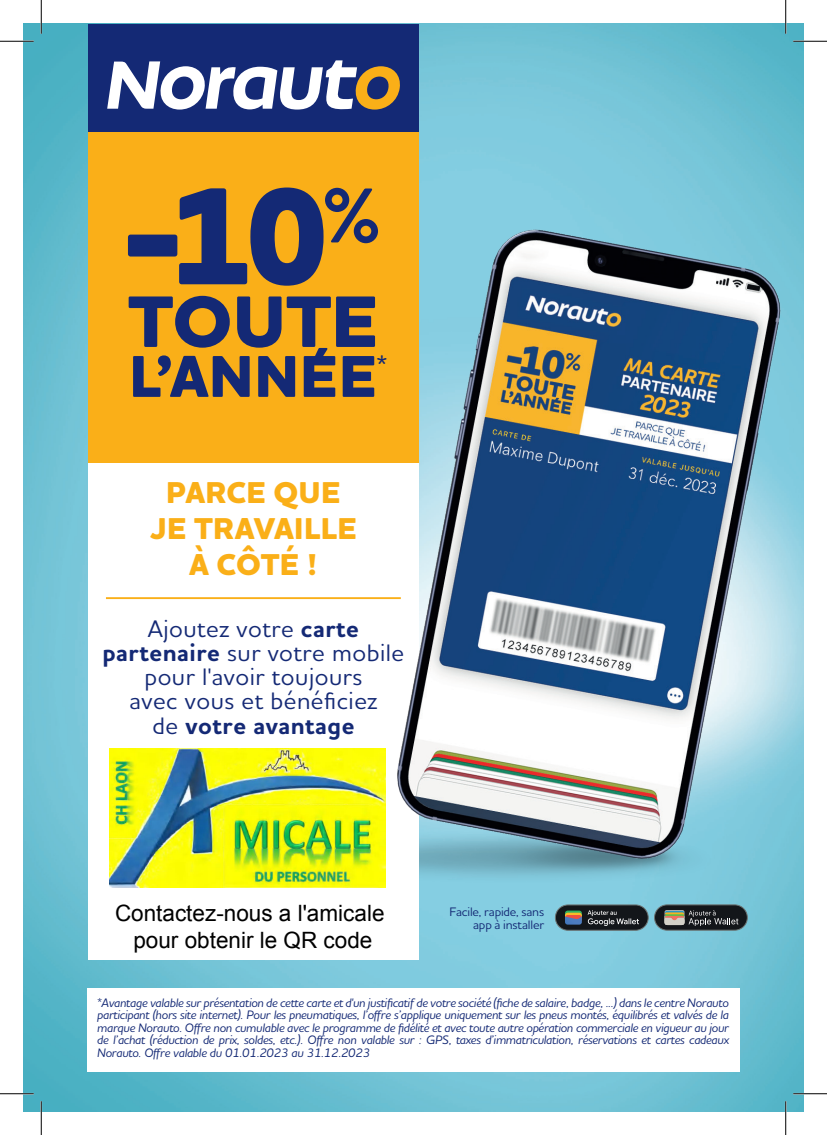
<style>
.page{position:relative;width:827px;height:1135px;background:#fff}
.page>*{position:absolute;margin:0;border:0;box-sizing:border-box;transform-origin:0 0}
.t1{font:800 30.62px/36px "Houschka Alt Pro";letter-spacing:.005em;color:#faaf18;text-align:center}
.t2{font:600 27.38px "Houschka Alt Pro";color:#142975}
.t3{font:500 24.25px/24.2px "Houschka Alt Pro";letter-spacing:.02em;color:#142975;text-align:center}
.t4{font:italic 500 12.5px/12.5px "Houschka Alt Pro";letter-spacing:-.02em;color:#142975;text-align:justify}
.t5{font:500 12.5px/13.6px "Houschka Alt Pro";letter-spacing:-.015em;color:#142975;text-align:right}
.s1{font-weight:700}
</style>
<div class="page">
<img style="left:24px;top:24px;width:779px;height:1087px">
<div style="left:88px;top:24px;width:330px;height:109px;background:#142975"></div>
<svg style="left:107px;top:60px;width:293px;height:50px"></svg>
<div style="left:88px;top:463px;width:331px;height:497px;background:#fff"></div>
<div style="left:88px;top:988px;width:651px;height:83px;background:#fff"></div>
<hr style="left:106px;top:597px;width:295px;height:2px;background:#faaf18">
<div style="left:88px;top:133px;width:331px;height:330px;background:#faaf18"></div>
<svg style="left:179px;top:187px;width:194px;height:98px"></svg>
<div style="left:128px;top:235px;width:49px;height:22px;background:#142975;border-radius:3px"></div>
<svg style="left:129px;top:296px;width:141px;height:101px"></svg>
<img style="left:270px;top:203px;width:533px;height:705px">
<img style="left:183px;top:887px;width:140px;height:3px">
<div style="left:555px;top:905px;width:93px;height:25px;background:#13161a;border-radius:13px"></div>
<svg style="left:565px;top:910px;width:74px;height:16px"></svg>
<div style="left:555px;top:905px;width:93px;height:25px;border:1px solid #6b7271;border-radius:13px"></div>
<div style="left:654px;top:905px;width:93px;height:25px;background:#13161a;border-radius:13px"></div>
<div style="left:654px;top:905px;width:93px;height:25px;border:1px solid #6b7271;border-radius:13px"></div>
<svg style="left:664px;top:910px;width:74px;height:16px"></svg>
<hr style="left:0;top:40px;width:34px;height:2px;background:#fff">
<hr style="left:793px;top:40px;width:34px;height:2px;background:#fff">
<hr style="left:40px;top:0;width:2px;height:34px;background:#fff">
<hr style="left:40px;top:1101px;width:2px;height:34px;background:#fff">
<hr style="left:0;top:41px;width:34px;height:1px;background:#000">
<hr style="left:793px;top:41px;width:34px;height:1px;background:#000">
<hr style="left:0;top:1093px;width:34px;height:1px;background:#000">
<hr style="left:793px;top:1093px;width:34px;height:1px;background:#000">
<hr style="left:41px;top:0;width:1px;height:34px;background:#000">
<hr style="left:41px;top:1101px;width:1px;height:34px;background:#000">
<hr style="left:785px;top:0;width:1px;height:34px;background:#000">
<hr style="left:785px;top:1101px;width:1px;height:34px;background:#000">
<img style="left:109px;top:748px;width:277px;height:139px">
<svg style="left:115px;top:901px;width:292px;height:52px"></svg>
<h2 class="t2" style="left:376px;top:348px;width:13px">*</h2>
<h1 class="t1" style="left:150px;top:476px;width:208px">PARCE QUE<br>JE TRAVAILLE<br>À CÔTÉ !</h1>
<h3 class="t3" style="left:102px;top:615px;width:303px">Ajoutez votre <span class="s1">carte partenaire</span> sur votre mobile pour l'avoir toujours<br>avec vous et bénéficiez<br>de <span class="s1">votre avantage</span></h3>
<p class="t5" style="left:449px;top:904px;width:96px">Facile, rapide, sans app à installer</p>
<p class="t4" style="left:97px;top:996px;width:633px">*Avantage valable sur présentation de cette carte et d'un justificatif de votre société (fiche de salaire, badge, ...) dans le centre Norauto participant (hors site internet). Pour les pneumatiques, l’offre s’applique uniquement sur les pneus montés, équilibrés et valvés de la marque Norauto. Offre non cumulable avec le programme de fidélité et avec toute autre opération commerciale en vigueur au jour de l’achat (réduction de prix, soldes, etc.). Offre non valable sur : GPS, taxes d’immatriculation, réservations et cartes cadeaux Norauto. Offre valable du 01.01.2023 au 31.12.2023</p>
</div>
